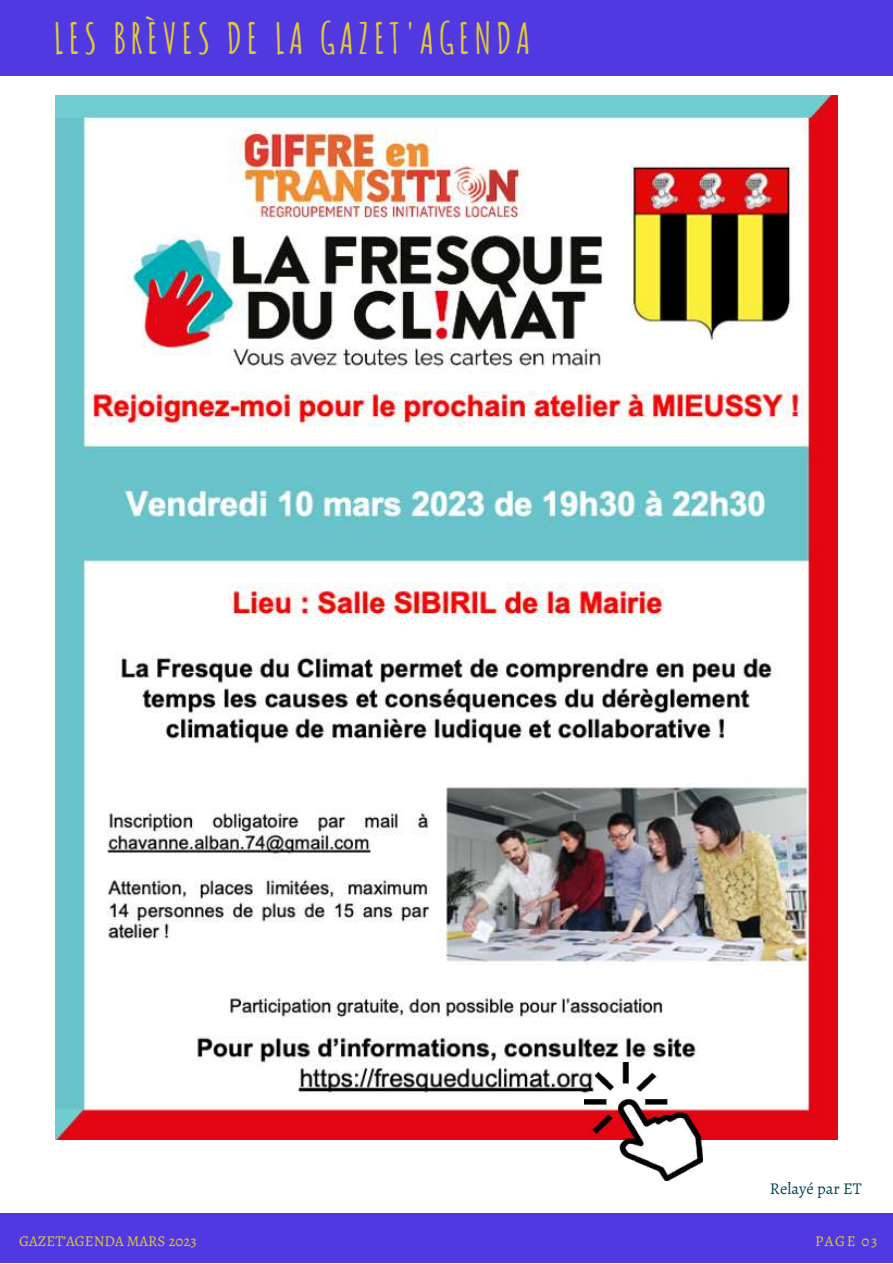
<style>
.page{position:relative;width:893px;height:1264px;background:#fff}
.page>*{position:absolute;margin:0;border:0;box-sizing:border-box;transform-origin:0 0}
.t1{font:700 42px "Amatic SC";letter-spacing:.1em;color:#e0ca38}
.t2{font:16.5px "Alegreya";color:#02444f}
.t3{font:15px "Alegreya";color:#e0ca38}
</style>
<div class="page">
<div style="left:0;top:0;width:892px;height:75px;background:#5039e0"></div>
<div style="left:0;top:1213px;width:892px;height:49px;background:#5039e0"></div>
<img style="left:55px;top:96px;width:782px;height:1043px">
<img style="left:584px;top:1061px;width:118px;height:119px">
<h1 class="t1" style="left:54px;top:11px;width:478px">LES BRÈVES DE LA GAZET'AGENDA</h1>
<p class="t2" style="left:769px;top:1177px;width:93px">Relayé par ET</p>
<p class="t3" style="left:19px;top:1231px;width:179px">GAZET’AGENDA MARS 2023</p>
<p class="t3" style="left:815px;top:1231px;width:64px">PAGE 03</p>
</div>
